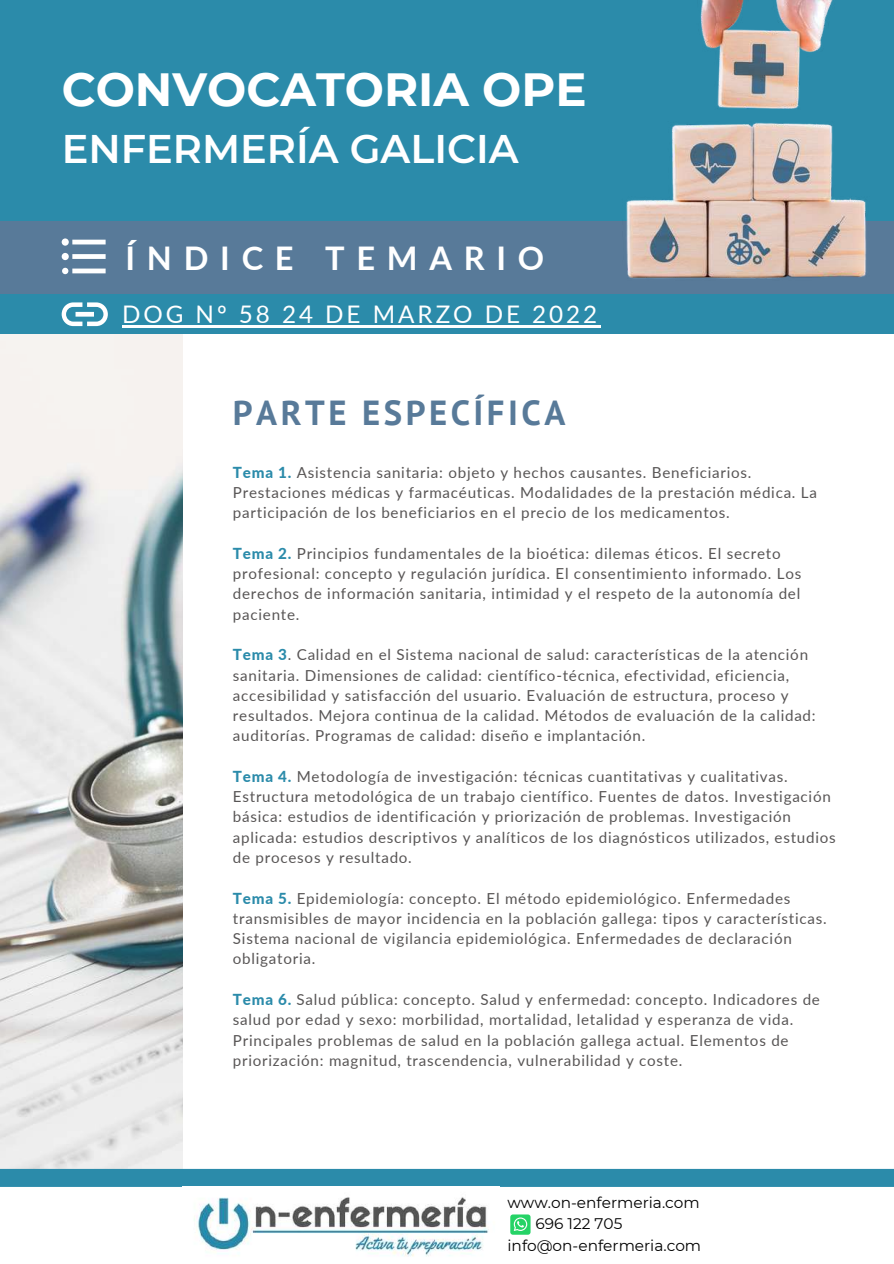
<style>
.page{position:relative;width:894px;height:1264px;background:#fff}
.page>*{position:absolute;margin:0;border:0;box-sizing:border-box;transform-origin:0 0}
.t1{font:700 46.5px "Montserrat";color:#fff}
.t2{font:600 39.9px "Montserrat";color:#fff}
.t3{font:700 34.65px "PT Sans";letter-spacing:.1em;color:#587a99}
.t4{font:700 32.55px "Lato";letter-spacing:.36em;color:#fff}
.t5{font:24.15px "Lato";letter-spacing:.12em;color:#fff}
.t6{font:700 21.15px "PT Sans";letter-spacing:.1em;color:#fff}
.t7{font:15.3px "Montserrat";color:#000}
.t8{font:15.15px/20.2px "Lato";letter-spacing:.05em;color:#585555}
.s1{font-weight:800;color:#2b8baa}
</style>
<div class="page">
<img style="left:0;top:334px;width:183px;height:834px">
<div style="left:0;top:0;width:893px;height:273px;background:#2b8baa"></div>
<div style="left:0;top:221px;width:893px;height:74px;background:#587a99"></div>
<img style="left:626px;top:0;width:241px;height:279px">
<svg style="left:62px;top:238px;width:44px;height:36px"></svg>
<div style="left:0;top:294px;width:893px;height:40px;background:#2b8baa"></div>
<svg style="left:62px;top:302px;width:46px;height:24px"></svg>
<div style="left:0;top:1168px;width:893px;height:18px;background:#2b8baa"></div>
<img style="left:194px;top:1197px;width:295px;height:60px">
<div style="left:510px;top:1214px;width:20px;height:20px;background:#25d366;border-radius:3px"></div>
<svg style="left:513px;top:1217px;width:14px;height:13px"></svg>
<hr style="left:122px;top:325px;width:478px;height:2px;background:#fff">
<h1 class="t1" style="left:62px;top:61px;width:526px">CONVOCATORIA OPE</h1>
<h2 class="t2" style="left:62px;top:125px;width:458px">ENFERMERÍA GALICIA</h2>
<h3 class="t6" style="left:74px;top:134px;width:280px">ALEVINES A LA PARRILLA</h3>
<h3 class="t4" style="left:125px;top:238px;width:420px">ÍNDICE TEMARIO</h3>
<h3 class="t5" style="left:122px;top:299px;width:476px">DOG Nº 58 24 DE MARZO DE 2022</h3>
<h3 class="t3" style="left:233px;top:389px;width:334px">PARTE ESPECÍFICA</h3>
<p class="t8" style="left:233px;top:462px;width:585px"><span class="s1">Tema 1.</span> Asistencia sanitaria: objeto y hechos causantes. Beneficiarios.<br>Prestaciones médicas y farmacéuticas. Modalidades de la prestación médica. La participación de los beneficiarios en el precio de los medicamentos.</p>
<p class="t8" style="left:233px;top:543px;width:569px"><span class="s1">Tema 2.</span> Principios fundamentales de la bioética: dilemas éticos. El secreto profesional: concepto y regulación jurídica. El consentimiento informado. Los derechos de información sanitaria, intimidad y el respeto de la autonomía del paciente.</p>
<p class="t8" style="left:233px;top:644px;width:584px"><span class="s1">Tema 3</span>. Calidad en el Sistema nacional de salud: características de la atención sanitaria. Dimensiones de calidad: científico-técnica, efectividad, eficiencia, accesibilidad y satisfacción del usuario. Evaluación de estructura, proceso y resultados. Mejora continua de la calidad. Métodos de evaluación de la calidad: auditorías. Programas de calidad: diseño e implantación.</p>
<p class="t8" style="left:233px;top:766px;width:604px"><span class="s1">Tema 4.</span> Metodología de investigación: técnicas cuantitativas y cualitativas.<br>Estructura metodológica de un trabajo científico. Fuentes de datos. Investigación básica: estudios de identificación y priorización de problemas. Investigación aplicada: estudios descriptivos y analíticos de los diagnósticos utilizados, estudios de procesos y resultado.</p>
<p class="t8" style="left:233px;top:887px;width:595px"><span class="s1">Tema 5.</span> Epidemiología: concepto. El método epidemiológico. Enfermedades transmisibles de mayor incidencia en la población gallega: tipos y características.<br>Sistema nacional de vigilancia epidemiológica. Enfermedades de declaración obligatoria.</p>
<p class="t8" style="left:233px;top:988px;width:588px"><span class="s1">Tema 6.</span> Salud pública: concepto. Salud y enfermedad: concepto. Indicadores de salud por edad y sexo: morbilidad, mortalidad, letalidad y esperanza de vida.<br>Principales problemas de salud en la población gallega actual. Elementos de priorización: magnitud, trascendencia, vulnerabilidad y coste.</p>
<p class="t7" style="left:507px;top:1193px;width:194px">www.on-enfermeria.com</p>
<p class="t7" style="left:535px;top:1214px;width:88px">696 122 705</p>
<p class="t7" style="left:507px;top:1235px;width:195px">info@on-enfermeria.com</p>
</div>
